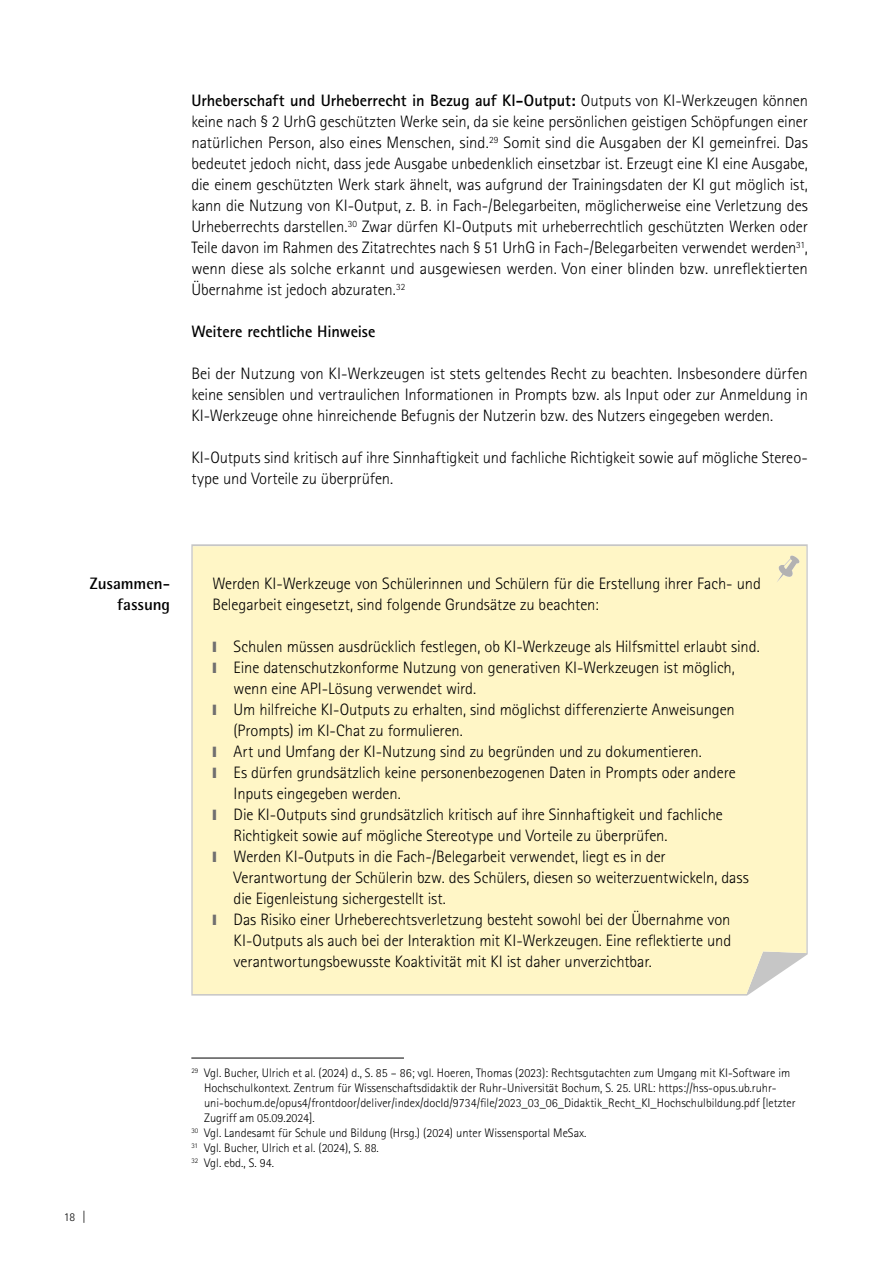
<style>
.page{position:relative;width:893px;height:1263px;background:#fff}
.page>*{position:absolute;margin:0;border:0;box-sizing:border-box;transform-origin:0 0}
.p-Blocksatz{font:300 16.5px/21px "Rotis Sans Serif Std";letter-spacing:-.005em;color:#000}
.p-Blocksatz-2{font:700 16.5px "Rotis Sans Serif Std";letter-spacing:-.01em;color:#000}
.K1_H3{font:700 16.5px/21px "Rotis Semi Sans";letter-spacing:-.01em;color:#000;text-align:right}
.Fußnotentext{font:300 12.3px/15px "Rotis Sans Serif Std";color:#000}
.t1{font:300 12px "Rotis Sans Serif Std";color:#000}
.s1{font-weight:700}
.s2{color:#706f6f}
.s3{font-size:13.5px}
</style>
<div class="page">
<hr style="left:191px;top:1058px;width:213px;height:1px;background:#000">
<div style="left:193px;top:546px;width:613px;height:448px;background:#fff6c6"></div>
<svg style="left:777px;top:555px;width:23px;height:27px"></svg>
<p class="p-Blocksatz" style="left:191px;top:90px;width:618px;text-align:justify"><span class="s1">Urheberschaft und Urheberrecht in Bezug auf KI-Output:</span> Outputs von KI-Werkzeugen können keine nach § 2 UrhG geschützten Werke sein, da sie keine persönlichen geistigen Schöpfungen einer natürlichen Person, also eines Menschen, sind.<sup>29</sup> Somit sind die Ausgaben der KI gemeinfrei. Das bedeutet jedoch nicht, dass jede Ausgabe unbedenklich einsetzbar ist. Erzeugt eine KI eine Ausgabe, die einem geschützten Werk stark ähnelt, was aufgrund der Trainingsdaten der KI gut möglich ist, kann die Nutzung von KI-Output, z. B. in Fach-/Belegarbeiten, möglicherweise eine Verletzung des Urheberrechts darstellen.<sup>30</sup> Zwar dürfen KI-Outputs mit urheberrechtlich geschützten Werken oder Teile davon im Rahmen des Zitatrechtes nach § 51 UrhG in Fach-/Belegarbeiten verwendet werden<sup>31</sup>, wenn diese als solche erkannt und ausgewiesen werden. Von einer blinden bzw. unreflektierten Übernahme ist jedoch abzuraten.<sup>32</sup></p>
<p class="p-Blocksatz-2" style="left:191px;top:321px;width:186px">Weitere rechtliche Hinweise</p>
<p class="p-Blocksatz" style="left:191px;top:363px;width:618px;text-align:justify">Bei der Nutzung von KI-Werkzeugen ist stets geltendes Recht zu beachten. Insbesondere dürfen keine sensiblen und vertraulichen Informationen in Prompts bzw. als Input oder zur Anmeldung in KI-Werkzeuge ohne hinreichende Befugnis der Nutzerin bzw. des Nutzers eingegeben werden.</p>
<p class="p-Blocksatz" style="left:191px;top:447px;width:618px">KI-Outputs sind kritisch auf ihre Sinnhaftigkeit und fachliche Richtigkeit sowie auf mögliche Stereo&shy;type und Vorteile zu überprüfen.</p>
<h3 class="K1_H3" style="left:90px;top:573px;width:82px">Zusammen&shy;fassung</h3>
<p class="p-Blocksatz" style="left:212px;top:573px;width:550px">Werden KI-Werkzeuge von Schülerinnen und Schülern für die Erstellung ihrer Fach- und<br>Belegarbeit eingesetzt, sind folgende Grundsätze zu beachten:</p>
<p class="p-Blocksatz" style="left:212px;top:636px;width:549px"><span class="s2">❙</span> Schulen müssen ausdrücklich festlegen, ob KI-Werkzeuge als Hilfsmittel erlaubt sind.</p>
<p class="p-Blocksatz" style="left:234px;top:657px;width:503px;text-indent:-21px"><span class="s2">❙</span> Eine datenschutzkonforme Nutzung von generativen KI-Werkzeugen ist möglich, wenn eine API-Lösung verwendet wird.</p>
<p class="p-Blocksatz" style="left:234px;top:699px;width:503px;text-indent:-21px"><span class="s2">❙</span> Um hilfreiche KI-Outputs zu erhalten, sind möglichst differenzierte Anweisungen (Prompts) im KI-Chat zu formulieren.</p>
<p class="p-Blocksatz" style="left:212px;top:741px;width:491px"><span class="s2">❙</span> Art und Umfang der KI-Nutzung sind zu begründen und zu dokumentieren.</p>
<p class="p-Blocksatz" style="left:234px;top:762px;width:504px;text-indent:-21px"><span class="s2">❙</span> Es dürfen grundsätzlich keine personenbezogenen Daten in Prompts oder andere<br>Inputs eingegeben werden.</p>
<p class="p-Blocksatz" style="left:234px;top:804px;width:491px;text-indent:-21px"><span class="s2">❙</span> Die KI-Outputs sind grundsätzlich kritisch auf ihre Sinnhaftigkeit und fachliche<br>Richtigkeit sowie auf mögliche Stereotype und Vorteile zu überprüfen.</p>
<p class="p-Blocksatz" style="left:234px;top:846px;width:517px;text-indent:-21px"><span class="s2">❙</span> Werden KI-Outputs in die Fach-/Belegarbeit verwendet, liegt es in der<br>Verantwortung der Schülerin bzw. des Schülers, diesen so weiterzuentwickeln, dass die Eigenleistung sichergestellt ist.</p>
<p class="p-Blocksatz" style="left:234px;top:909px;width:499px;text-align:justify;text-indent:-21px"><span class="s2">❙</span> Das Risiko einer Urheberechtsverletzung besteht sowohl bei der Übernahme von KI-Outputs als auch bei der Interaktion mit KI-Werkzeugen. Eine reflektierte und verantwortungsbewusste Koaktivität mit KI ist daher unverzichtbar.</p>
<p class="t1" style="left:64px;top:1210px;width:24px">18 <span class="s3">|</span></p>
<p class="Fußnotentext" style="left:204px;top:1066px;width:593px;text-indent:-13px"><sup>29</sup> Vgl. Bucher, Ulrich et al. (2024) d., S. 85 – 86; vgl. Hoeren, Thomas (2023): Rechtsgutachten zum Umgang mit KI-Software im Hochschulkontext. Zentrum für Wissenschaftsdidaktik der Ruhr-Universität Bochum, S. 25. URL: https://hss-opus.ub.ruhr&shy;uni-bochum.de/opus4/frontdoor/deliver/index/docId/9734/file/2023_03_06_Didaktik_Recht_KI_Hochschulbildung.pdf [letzter Zugriff am 05.09.2024].</p>
<p class="Fußnotentext" style="left:191px;top:1126px;width:397px"><sup>30</sup> Vgl. Landesamt für Schule und Bildung (Hrsg.) (2024) unter Wissensportal MeSax.</p>
<p class="Fußnotentext" style="left:191px;top:1141px;width:189px"><sup>31</sup> Vgl. Bucher, Ulrich et al. (2024), S. 88.</p>
<p class="Fußnotentext" style="left:191px;top:1156px;width:84px"><sup>32</sup> Vgl. ebd., S. 94.</p>
</div>
